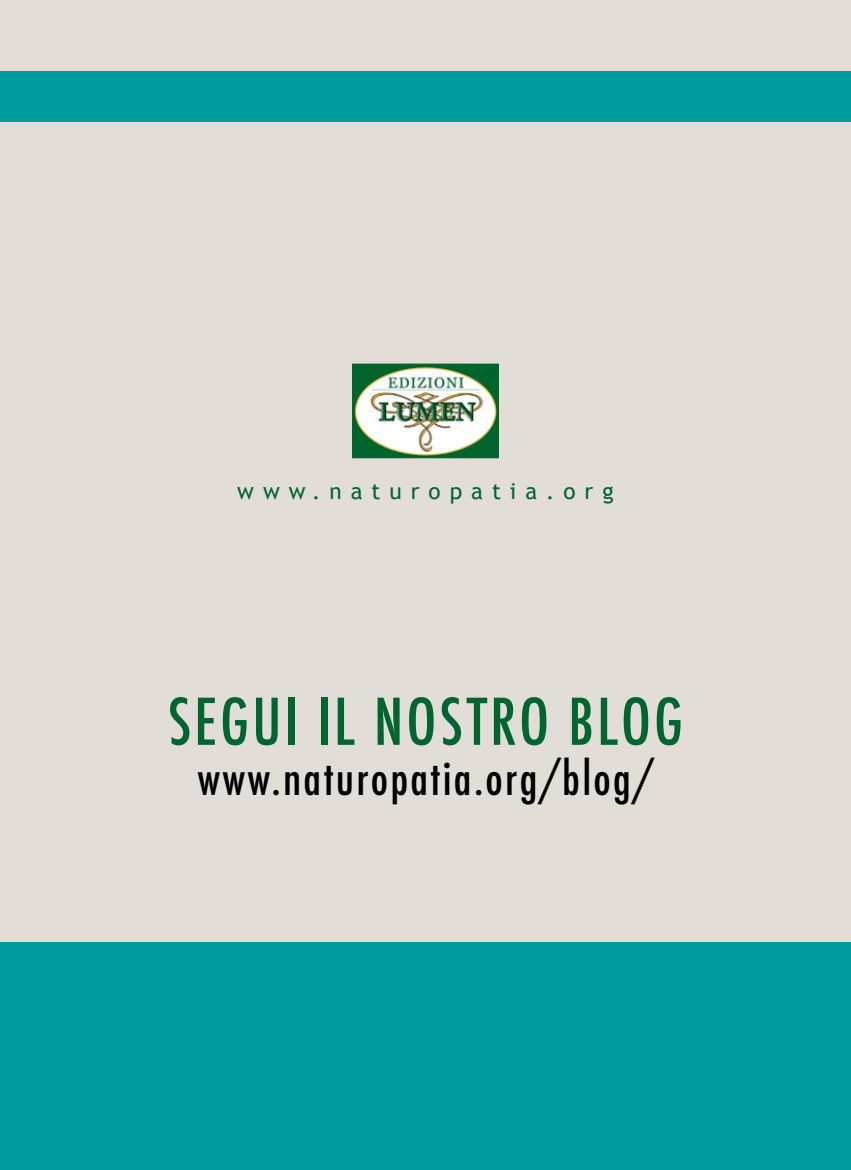
<style>
.page{position:relative;width:851px;height:1170px;background:#fff}
.page>*{position:absolute;margin:0;border:0;box-sizing:border-box;transform-origin:0 0}
.t1{font:500 condensed 62.5px "Futura";letter-spacing:.05em;color:#00652e}
.t2{font:500 condensed 45px "Futura";letter-spacing:.05em;color:#000}
.t3{font:22.5px "Trebuchet MS";letter-spacing:.4em;color:#00652e}
</style>
<div class="page">
<div style="left:0;top:0;width:850px;height:969px;background:#e3ddd7"></div>
<div style="left:0;top:71px;width:850px;height:50px;background:#009c9e"></div>
<div style="left:0;top:942px;width:850px;height:227px;background:#009c9e"></div>
<img style="left:354px;top:365px;width:142px;height:91px">
<div style="left:352px;top:363px;width:146px;height:95px;border:1px solid #00652e"></div>
<p class="t3" style="left:237px;top:478px;width:378px">www.naturopatia.org</p>
<h1 class="t1" style="left:168px;top:681px;width:516px">SEGUI IL NOSTRO BLOG</h1>
<p class="t2" style="left:197px;top:749px;width:457px">www.naturopatia.org/blog/</p>
</div>
